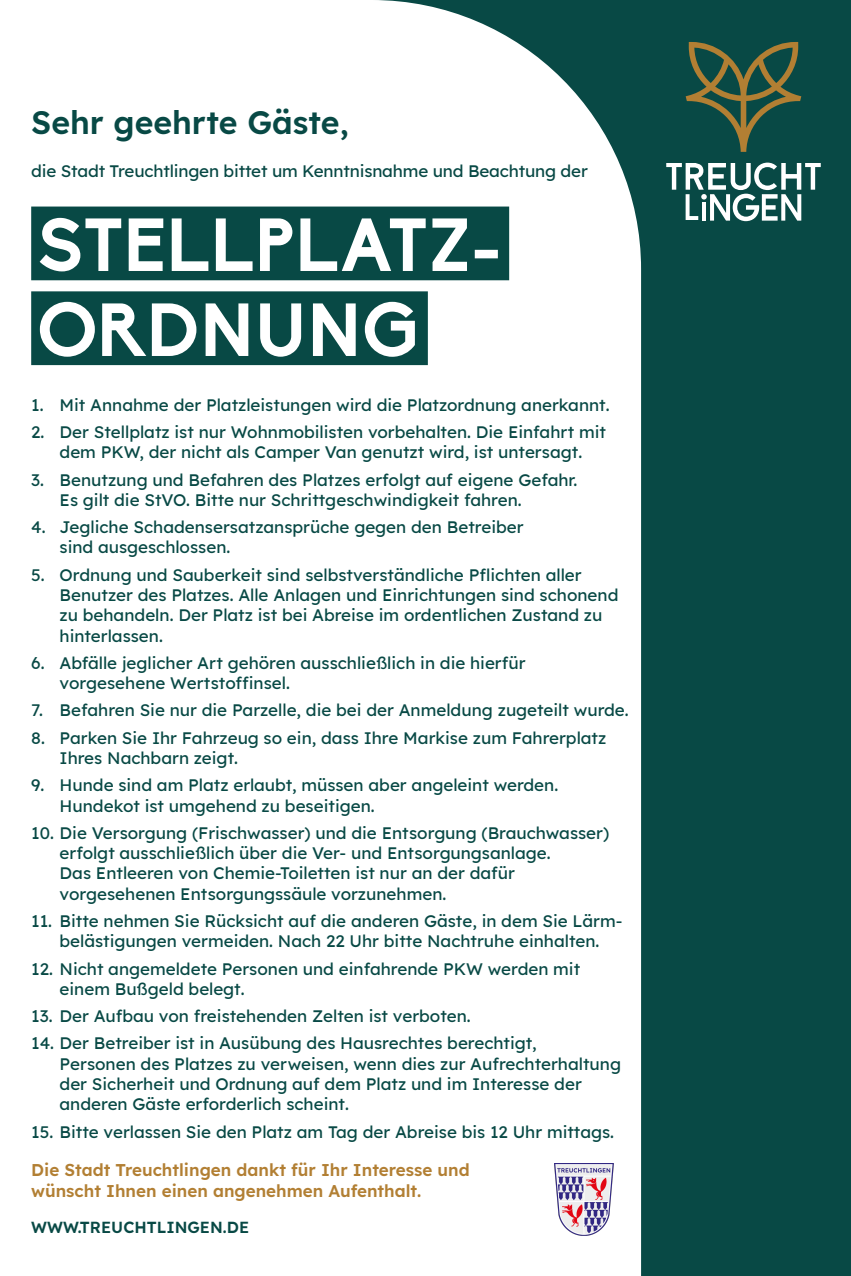
<style>
.page{position:relative;width:851px;height:1276px;background:#fff}
.page>*{position:absolute;margin:0;border:0;box-sizing:border-box;transform-origin:0 0}
.t1{font:600 32px "Lexend";color:#084945}
.t2{font:500 17px/20.4px "Lexend";color:#084945}
.t3{font:600 17px/20.4px "Lexend";color:#b27f33}
.t4{font:600 16px "Lexend";color:#084945}
</style>
<div class="page">
<div style="left:11px;top:0;width:839px;height:1276px;background:#084945"></div>
<div style="left:11px;top:0;width:630px;height:1276px;background:#fff"></div>
<svg style="left:666px;top:163px;width:154px;height:58px"></svg>
<svg style="left:685px;top:42px;width:116px;height:110px"></svg>
<img style="left:554px;top:1163px;width:59px;height:72px">
<svg style="left:31px;top:291px;width:397px;height:74px"></svg>
<svg style="left:31px;top:206px;width:478px;height:74px"></svg>
<h1 class="t1" style="left:31px;top:98px;width:319px">Sehr geehrte Gäste,</h1>
<p class="t2" style="left:31px;top:159px;width:558px">die Stadt Treuchtlingen bittet um Kenntnisnahme und Beachtung der</p>
<p class="t2" style="left:31px;top:393px;width:580px">1. Mit Annahme der Platzleistungen wird die Platzordnung anerkannt.</p>
<p class="t2" style="left:31px;top:421px;width:576px;text-align:center">2. Der Stellplatz ist nur Wohnmobilisten vorbehalten. Die Einfahrt mit dem PKW, der nicht als Camper Van genutzt wird, ist untersagt.</p>
<p class="t2" style="left:60px;top:468px;width:519px;text-indent:-28px">3. Benutzung und Befahren des Platzes erfolgt auf eigene Gefahr.<br>Es gilt die StVO. Bitte nur Schrittgeschwindigkeit fahren.</p>
<p class="t2" style="left:60px;top:516px;width:465px;text-indent:-28px">4. Jegliche Schadensersatzansprüche gegen den Betreiber sind ausgeschlossen.</p>
<p class="t2" style="left:60px;top:563px;width:560px;text-indent:-28px">5. Ordnung und Sauberkeit sind selbstverständliche Pflichten aller Benutzer des Platzes. Alle Anlagen und Einrichtungen sind schonend zu behandeln. Der Platz ist bei Abreise im ordentlichen Zustand zu hinterlassen.</p>
<p class="t2" style="left:60px;top:651px;width:467px;text-indent:-28px">6. Abfälle jeglicher Art gehören ausschließlich in die hierfür vorgesehene Wertstoffinsel.</p>
<p class="t2" style="left:31px;top:699px;width:599px">7. Befahren Sie nur die Parzelle, die bei der Anmeldung zugeteilt wurde.</p>
<p class="t2" style="left:60px;top:726px;width:548px;text-indent:-28px">8. Parken Sie Ihr Fahrzeug so ein, dass Ihre Markise zum Fahrerplatz<br>Ihres Nachbarn zeigt.</p>
<p class="t2" style="left:60px;top:774px;width:500px;text-indent:-28px">9. Hunde sind am Platz erlaubt, müssen aber angeleint werden.<br>Hundekot ist umgehend zu beseitigen.</p>
<p class="t2" style="left:60px;top:821px;width:551px;text-indent:-28px">10. Die Versorgung (Frischwasser) und die Entsorgung (Brauchwasser) erfolgt ausschließlich über die Ver- und Entsorgungsanlage.<br>Das Entleeren von Chemie-Toiletten ist nur an der dafür vorgesehenen Entsorgungssäule vorzunehmen.</p>
<p class="t2" style="left:31px;top:909px;width:592px;text-align:center">11. Bitte nehmen Sie Rücksicht auf die anderen Gäste, in dem Sie Lärm&shy;belästigungen vermeiden. Nach 22 Uhr bitte Nachtruhe einhalten.</p>
<p class="t2" style="left:60px;top:957px;width:522px;text-indent:-28px">12. Nicht angemeldete Personen und einfahrende PKW werden mit einem Bußgeld belegt.</p>
<p class="t2" style="left:31px;top:1004px;width:441px">13. Der Aufbau von freistehenden Zelten ist verboten.</p>
<p class="t2" style="left:60px;top:1032px;width:563px;text-indent:-28px">14. Der Betreiber ist in Ausübung des Hausrechtes berechtigt,<br>Personen des Platzes zu verweisen, wenn dies zur Aufrechterhaltung der Sicherheit und Ordnung auf dem Platz und im Interesse der anderen Gäste erforderlich scheint.</p>
<p class="t2" style="left:31px;top:1120px;width:584px">15. Bitte verlassen Sie den Platz am Tag der Abreise bis 12 Uhr mittags.</p>
<p class="t3" style="left:31px;top:1159px;width:440px">Die Stadt Treuchtlingen dankt für Ihr Interesse und wünscht Ihnen einen angenehmen Aufenthalt.</p>
<p class="t4" style="left:31px;top:1215px;width:219px">WWW.TREUCHTLINGEN.DE</p>
</div>
